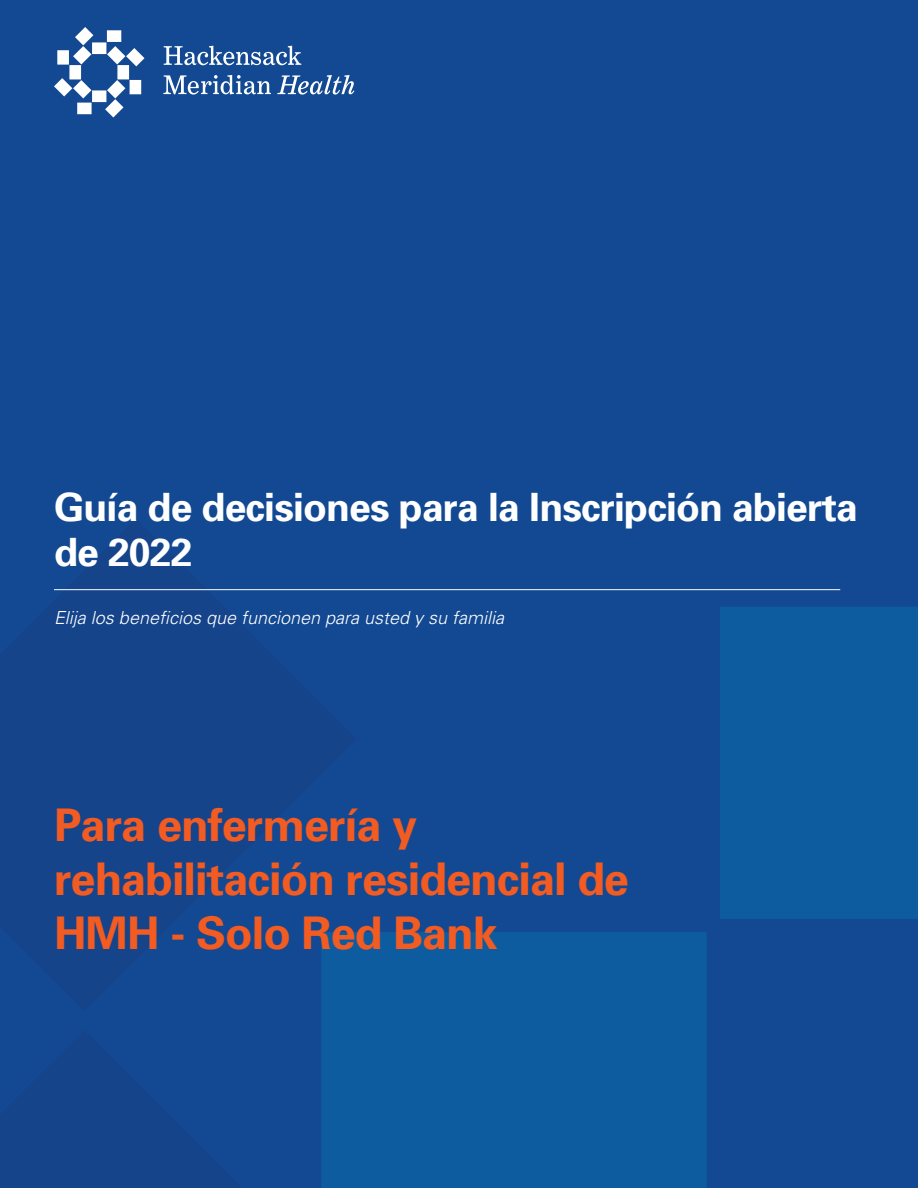
<style>
.page{position:relative;width:918px;height:1188px;background:#124992}
.page>*{position:absolute;margin:0;border:0;box-sizing:border-box;transform-origin:0 0}
.t1{font:700 45px/54px "Univers";letter-spacing:-.02em;color:#f25b21}
.t2{font:700 39px/45px "Univers";letter-spacing:-.02em;color:#fff}
.t3{font:italic 300 18px "Univers";color:#fff}
</style>
<div class="page">
<div style="left:720px;top:607px;width:198px;height:312px;background:#0e5ca0"></div>
<div style="left:321px;top:932px;width:386px;height:256px;background:#0e5ca0"></div>
<div style="left:92px;top:42px;width:14px;height:12px;background:#fff"></div>
<div style="left:107px;top:30px;width:14px;height:12px;background:#fff"></div>
<svg style="left:73px;top:27px;width:20px;height:37px"></svg>
<div style="left:69px;top:65px;width:12px;height:14px;background:#fff"></div>
<div style="left:57px;top:50px;width:12px;height:15px;background:#fff"></div>
<svg style="left:54px;top:78px;width:37px;height:20px"></svg>
<div style="left:92px;top:90px;width:14px;height:12px;background:#fff"></div>
<div style="left:77px;top:103px;width:15px;height:11px;background:#fff"></div>
<svg style="left:105px;top:80px;width:20px;height:38px"></svg>
<div style="left:130px;top:80px;width:11px;height:14px;background:#fff"></div>
<div style="left:117px;top:65px;width:12px;height:14px;background:#fff"></div>
<svg style="left:107px;top:46px;width:38px;height:20px"></svg>
<svg style="left:164px;top:46px;width:137px;height:19px"></svg>
<svg style="left:163px;top:75px;width:108px;height:20px"></svg>
<svg style="left:277px;top:75px;width:77px;height:20px"></svg>
<hr style="left:54px;top:589px;width:786px;height:1px;background:#fff">
<p class="t2" style="left:54px;top:484px;width:805px">Guía de decisiones para la Inscripción abierta de 2022</p>
<p class="t3" style="left:54px;top:606px;width:452px">Elija los beneficios que funcionen para usted y su familia</p>
<p class="t1" style="left:54px;top:797px;width:577px">Para enfermería y rehabilitación residencial de<br>HMH - Solo Red Bank</p>
</div>
